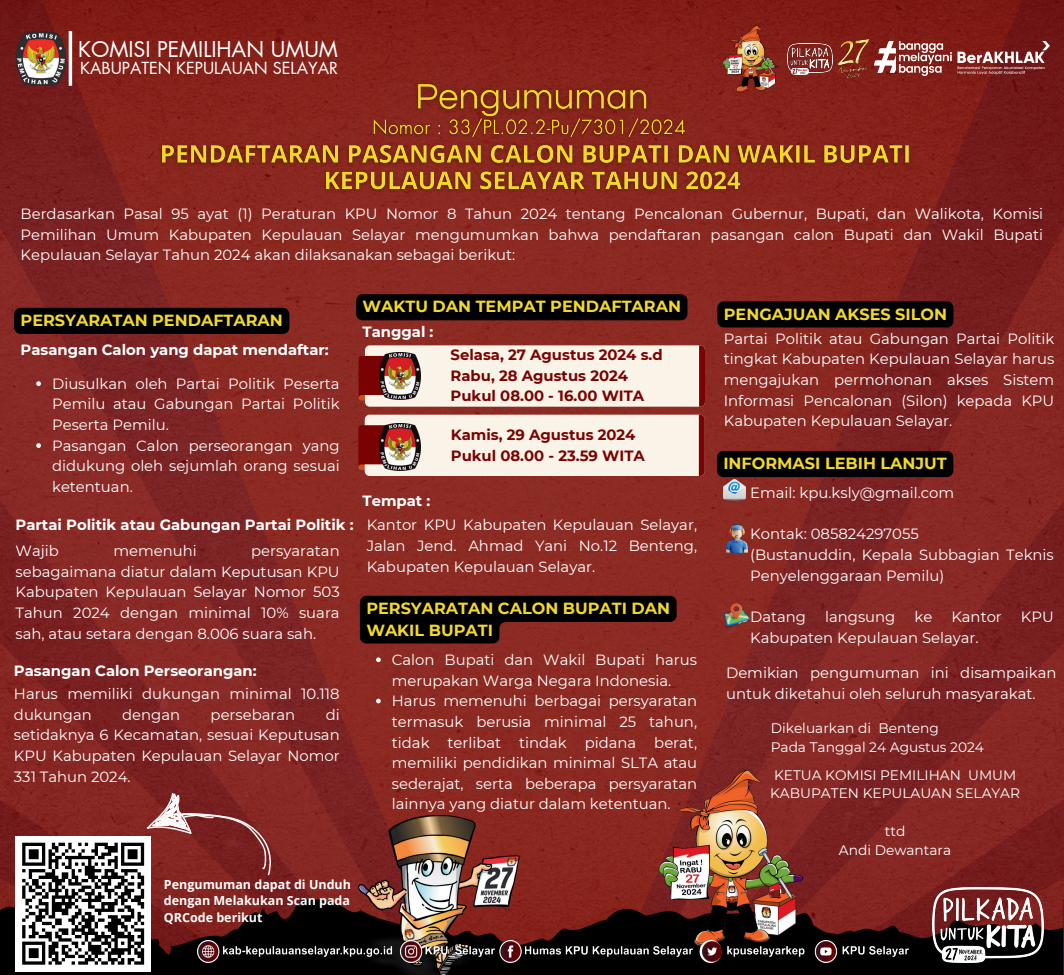
<style>
.page{position:relative;width:1064px;height:975px;background:#fff}
.page>*{position:absolute;margin:0;border:0;box-sizing:border-box;transform-origin:0 0}
.t1{font:21.25px "Futura LT Pro";color:#fff}
.t2{font:16.25px "Futura LT Pro";color:#fff}
.t3{font:700 16.12px/21.5px "Montserrat";color:#f2d82c}
.t4{font:14.88px/20.6px "Montserrat";color:#fff}
.t5{font:700 14.88px "Montserrat";color:#fff}
.t6{font:700 14.88px/20.6px "Montserrat";color:#780302}
.t7{font:13.75px/18.8px "Montserrat";color:#fff}
.t8{font:700 12.5px/16.9px "Open Sans";color:#fff;text-align:justify}
</style>
<div class="page">
<img style="left:0;top:0;width:1063px;height:974px">
<img style="left:14px;top:31px;width:55px;height:55px">
<hr style="left:69px;top:31px;width:3px;height:55px;background:#fff">
<svg style="left:0;top:895px;width:1062px;height:79px;background:#34110f"></svg>
<img style="left:631px;top:760px;width:184px;height:179px">
<img style="left:351px;top:815px;width:169px;height:159px">
<img style="left:272px;top:939px;width:636px;height:23px">
<div style="left:16px;top:835px;width:135px;height:135px;background:#fff"></div>
<img style="left:712px;top:22px;width:70px;height:73px">
<img style="left:787px;top:43px;width:45px;height:31px">
<img style="left:837px;top:40px;width:31px;height:37px">
<img style="left:874px;top:42px;width:77px;height:34px">
<img style="left:956px;top:41px;width:92px;height:35px">
<img style="left:932px;top:886px;width:110px;height:75px">
<svg style="left:358px;top:345px;width:346px;height:61px;background:#f1e2d7"></svg>
<svg style="left:358px;top:414px;width:346px;height:61px;background:#f0e1d6"></svg>
<img style="left:379px;top:352px;width:42px;height:47px">
<img style="left:379px;top:423px;width:42px;height:47px">
<svg style="left:19px;top:792px;width:253px;height:173px"></svg>
<svg style="left:376px;top:657px;width:4px;height:4px"></svg>
<svg style="left:376px;top:698px;width:4px;height:5px"></svg>
<img style="left:407px;top:75px;width:248px;height:38px">
<img style="left:368px;top:113px;width:324px;height:23px">
<img style="left:146px;top:136px;width:769px;height:61px">
<div style="left:14px;top:308px;width:275px;height:26px;background:#000"></div>
<svg style="left:36px;top:381px;width:5px;height:5px"></svg>
<svg style="left:36px;top:443px;width:5px;height:5px"></svg>
<div style="left:356px;top:294px;width:331px;height:26px;background:#000"></div>
<svg style="left:360px;top:595px;width:316px;height:48px;background:#240b09"></svg>
<img style="left:723px;top:479px;width:22px;height:21px">
<img style="left:725px;top:524px;width:22px;height:28px">
<img style="left:724px;top:603px;width:25px;height:23px">
<div style="left:717px;top:301px;width:236px;height:26px;background:#000;border-radius:7px"></div>
<div style="left:716px;top:451px;width:237px;height:26px;background:#000;border-radius:7px"></div>
<h1 class="t1" style="left:78px;top:34px;width:261px">KOMISI PEMILIHAN UMUM</h1>
<p class="t2" style="left:80px;top:57px;width:259px">KABUPATEN KEPULAUAN SELAYAR</p>
<p class="t4" style="left:21px;top:203px;width:1023px;text-align:justify">Berdasarkan Pasal 95 ayat (1) Peraturan KPU Nomor 8 Tahun 2024 tentang Pencalonan Gubernur, Bupati, dan Walikota, Komisi Pemilihan Umum Kabupaten Kepulauan Selayar mengumumkan bahwa pendaftaran pasangan calon Bupati dan Wakil Bupati Kepulauan Selayar Tahun 2024 akan dilaksanakan sebagai berikut:</p>
<p class="t3" style="left:21px;top:308px;width:264px">PERSYARATAN PENDAFTARAN</p>
<p class="t5" style="left:21px;top:339px;width:309px">Pasangan Calon yang dapat mendaftar:</p>
<p class="t4" style="left:52px;top:372px;width:289px">Diusulkan oleh Partai Politik Peserta<br>Pemilu atau Gabungan Partai Politik<br>Peserta Pemilu.<br>Pasangan Calon perseorangan yang didukung oleh sejumlah orang sesuai ketentuan.</p>
<p class="t5" style="left:16px;top:513px;width:339px">Partai Politik atau Gabungan Partai Politik :</p>
<p class="t4" style="left:16px;top:539px;width:45px">Wajib</p>
<p class="t4" style="left:113px;top:539px;width:85px">memenuhi</p>
<p class="t4" style="left:16px;top:539px;width:325px;text-align:justify;text-indent:235px">persyaratan sebagaimana diatur dalam Keputusan KPU Kabupaten Kepulauan Selayar Nomor 503<br>Tahun 2024 dengan minimal 10% suara sah, atau setara dengan 8.006 suara sah.</p>
<p class="t5" style="left:14px;top:659px;width:244px">Pasangan Calon Perseorangan:</p>
<p class="t4" style="left:14px;top:682px;width:327px">Harus memiliki dukungan minimal 10.118 dukungan</p>
<p class="t4" style="left:14px;top:703px;width:327px;text-align:justify;text-indent:311px">di setidaknya 6 Kecamatan, sesuai Keputusan KPU Kabupaten Kepulauan Selayar Nomor 331 Tahun 2024.</p>
<p class="t4" style="left:122px;top:703px;width:59px">dengan</p>
<p class="t4" style="left:210px;top:703px;width:86px">persebaran</p>
<p class="t3" style="left:362px;top:295px;width:320px">WAKTU DAN TEMPAT PENDAFTARAN</p>
<p class="t5" style="left:362px;top:321px;width:72px">Tanggal :</p>
<p class="t6" style="left:450px;top:343px;width:213px">Selasa, 27 Agustus 2024 s.d<br>Rabu, 28 Agustus 2024<br>Pukul 08.00 - 16.00 WITA</p>
<p class="t6" style="left:450px;top:424px;width:195px">Kamis, 29 Agustus 2024<br>Pukul 08.00 - 23.59 WITA</p>
<p class="t5" style="left:362px;top:490px;width:69px">Tempat :</p>
<p class="t4" style="left:366px;top:514px;width:332px;text-align:justify">Kantor KPU Kabupaten Kepulauan Selayar, Jalan Jend. Ahmad Yani No.12 Benteng, Kabupaten Kepulauan Selayar.</p>
<p class="t3" style="left:366px;top:596px;width:305px">PERSYARATAN CALON BUPATI DAN<br>WAKIL BUPATI</p>
<p class="t4" style="left:392px;top:648px;width:306px">Calon Bupati dan Wakil Bupati harus merupakan Warga Negara Indonesia.<br>Harus memenuhi berbagai persyaratan termasuk berusia minimal 25 tahun, tidak terlibat tindak pidana berat, memiliki pendidikan minimal SLTA atau sederajat, serta beberapa persyaratan lainnya yang diatur dalam ketentuan.</p>
<p class="t8" style="left:164px;top:874px;width:188px">Pengumuman dapat di Unduh dengan Melakukan Scan pada QRCode berikut</p>
<p class="t3" style="left:723px;top:302px;width:225px">PENGAJUAN AKSES SILON</p>
<p class="t4" style="left:723px;top:327px;width:332px;text-align:justify">Partai Politik atau Gabungan Partai Politik tingkat Kabupaten Kepulauan Selayar harus mengajukan permohonan akses Sistem Informasi Pencalonan (Silon) kepada KPU Kabupaten Kepulauan Selayar.</p>
<p class="t3" style="left:723px;top:451px;width:225px">INFORMASI LEBIH LANJUT</p>
<p class="t4" style="left:750px;top:481px;width:205px">Email: kpu.ksly@gmail.com</p>
<p class="t4" style="left:750px;top:523px;width:305px">Kontak: 085824297055<br>(Bustanuddin, Kepala Subbagian Teknis<br>Penyelenggaraan Pemilu)</p>
<p class="t4" style="left:750px;top:605px;width:57px">Datang</p>
<p class="t4" style="left:824px;top:605px;width:72px">langsung</p>
<p class="t4" style="left:914px;top:605px;width:19px">ke</p>
<p class="t4" style="left:951px;top:605px;width:52px">Kantor</p>
<p class="t4" style="left:1020px;top:605px;width:34px">KPU</p>
<p class="t4" style="left:750px;top:626px;width:230px">Kabupaten Kepulauan Selayar.</p>
<p class="t4" style="left:725px;top:662px;width:332px">Demikian pengumuman ini disampaikan untuk diketahui oleh seluruh masyarakat.</p>
<p class="t7" style="left:770px;top:718px;width:215px">Dikeluarkan di Benteng<br>Pada Tanggal 24 Agustus 2024</p>
<p class="t7" style="left:770px;top:764px;width:251px">KETUA KOMISI PEMILIHAN UMUM<br>KABUPATEN KEPULAUAN SELAYAR</p>
<p class="t7" style="left:838px;top:820px;width:114px;text-align:center">ttd<br>Andi Dewantara</p>
</div>
